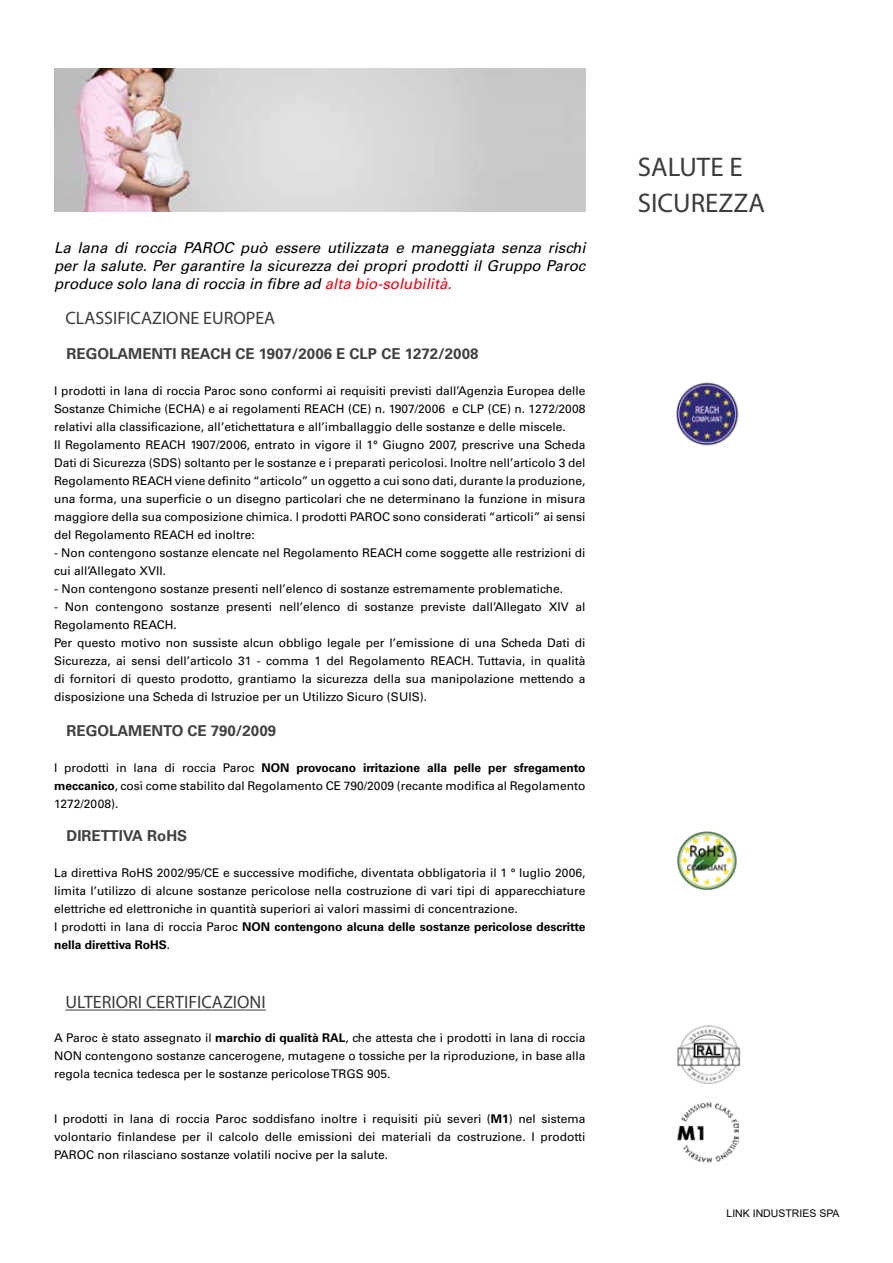
<style>
.page{position:relative;width:893px;height:1263px;background:#fff}
.page>*{position:absolute;margin:0;border:0;box-sizing:border-box;transform-origin:0 0}
.t1{font:27px/36px "Myriad Pro";color:#3c3c3b}
.t2{font:18px "Myriad Pro";color:#3c3c3b}
.t3{font:italic 15px/18px "Univers LT Std";color:#000;text-align:justify}
.t4{font:700 15px "Univers LT Std";color:#414042}
.t5{font:12px/18px "Univers LT Std";color:#000}
.t6{font:10.5px "Arial";color:#000}
.s1{color:#e30613}
.s2{font-weight:700}
</style>
<div class="page">
<img style="left:54px;top:68px;width:531px;height:144px">
<img style="left:677px;top:1025px;width:64px;height:59px">
<img style="left:678px;top:1102px;width:60px;height:60px">
<img style="left:676px;top:382px;width:63px;height:64px">
<img style="left:677px;top:831px;width:60px;height:59px">
<hr style="left:65px;top:1009px;width:201px;height:1px;background:#3c3c3b">
<p class="t3" style="left:54px;top:239px;width:533px">La lana di roccia PAROC può essere utilizzata e maneggiata senza rischi per la salute. Per garantire la sicurezza dei propri prodotti il Gruppo Paroc produce solo lana di roccia in fibre ad <span class="s1">alta bio-solubilità.</span></p>
<h2 class="t2" style="left:65px;top:307px;width:211px">CLASSIFICAZIONE EUROPEA</h2>
<p class="t4" style="left:67px;top:345px;width:413px">REGOLAMENTI REACH CE 1907/2006 E CLP CE 1272/2008</p>
<p class="t5" style="left:54px;top:382px;width:533px">I prodotti in lana di roccia Paroc sono conformi ai requisiti previsti dall’Agenzia Europea delle Sostanze Chimiche (ECHA) e ai regolamenti REACH (CE) n. 1907/2006 e CLP (CE) n. 1272/2008 relativi alla classificazione, all’etichettatura e all’imballaggio delle sostanze e delle miscele.<br>Il Regolamento REACH 1907/2006, entrato in vigore il 1° Giugno 2007, prescrive una Scheda Dati di Sicurezza (SDS) soltanto per le sostanze e i preparati pericolosi. Inoltre nell’articolo 3 del Regolamento REACH viene definito “articolo” un oggetto a cui sono dati, durante la produzione, una forma, una superficie o un disegno particolari che ne determinano la funzione in misura maggiore della sua composizione chimica. I prodotti PAROC sono considerati “articoli” ai sensi del Regolamento REACH ed inoltre:</p>
<p class="t5" style="left:54px;top:544px;width:533px">- Non contengono sostanze elencate nel Regolamento REACH come soggette alle restrizioni di cui all’Allegato XVII.</p>
<p class="t5" style="left:54px;top:580px;width:510px">- Non contengono sostanze presenti nell’elenco di sostanze estremamente problematiche.</p>
<p class="t5" style="left:54px;top:598px;width:533px">- Non contengono sostanze presenti nell’elenco di sostanze previste dall’Allegato XIV al Regolamento REACH.<br>Per questo motivo non sussiste alcun obbligo legale per l’emissione di una Scheda Dati di Sicurezza, ai sensi dell’articolo 31 - comma 1 del Regolamento REACH. Tuttavia, in qualità di fornitori di questo prodotto, grantiamo la sicurezza della sua manipolazione mettendo a disposizione una Scheda di Istruzioe per un Utilizzo Sicuro (SUIS).</p>
<p class="t4" style="left:67px;top:722px;width:211px">REGOLAMENTO CE 790/2009</p>
<p class="t5" style="left:54px;top:759px;width:533px;text-align:justify">I prodotti in lana di roccia Paroc <span class="s2">NON provocano irritazione alla pelle per sfregamento meccanico</span>, così come stabilito dal Regolamento CE 790/2009 (recante modifica al Regolamento 1272/2008).</p>
<p class="t4" style="left:67px;top:827px;width:122px">DIRETTIVA RoHS</p>
<p class="t5" style="left:54px;top:864px;width:533px">La direttiva RoHS 2002/95/CE e successive modifiche, diventata obbligatoria il 1 ° luglio 2006, limita l’utilizzo di alcune sostanze pericolose nella costruzione di vari tipi di apparecchiature elettriche ed elettroniche in quantità superiori ai valori massimi di concentrazione.<br>I prodotti in lana di roccia Paroc <span class="s2">NON contengono alcuna delle sostanze pericolose descritte nella direttiva RoHS</span>.</p>
<h2 class="t2" style="left:65px;top:991px;width:202px">ULTERIORI CERTIFICAZIONI</h2>
<p class="t5" style="left:54px;top:1029px;width:533px;text-align:justify">A Paroc è stato assegnato il <span class="s2">marchio di qualità RAL</span>, che attesta che i prodotti in lana di roccia NON contengono sostanze cancerogene, mutagene o tossiche per la riproduzione, in base alla regola tecnica tedesca per le sostanze pericolose TRGS 905.</p>
<p class="t5" style="left:54px;top:1110px;width:533px;text-align:justify">I prodotti in lana di roccia Paroc soddisfano inoltre i requisiti più severi (<span class="s2">M1</span>) nel sistema volontario finlandese per il calcolo delle emissioni dei materiali da costruzione. I prodotti PAROC non rilasciano sostanze volatili nocive per la salute.</p>
<h1 class="t1" style="left:638px;top:148px;width:129px">SALUTE E<br>SICUREZZA</h1>
<p class="t6" style="left:726px;top:1206px;width:114px">LINK INDUSTRIES SPA</p>
</div>
